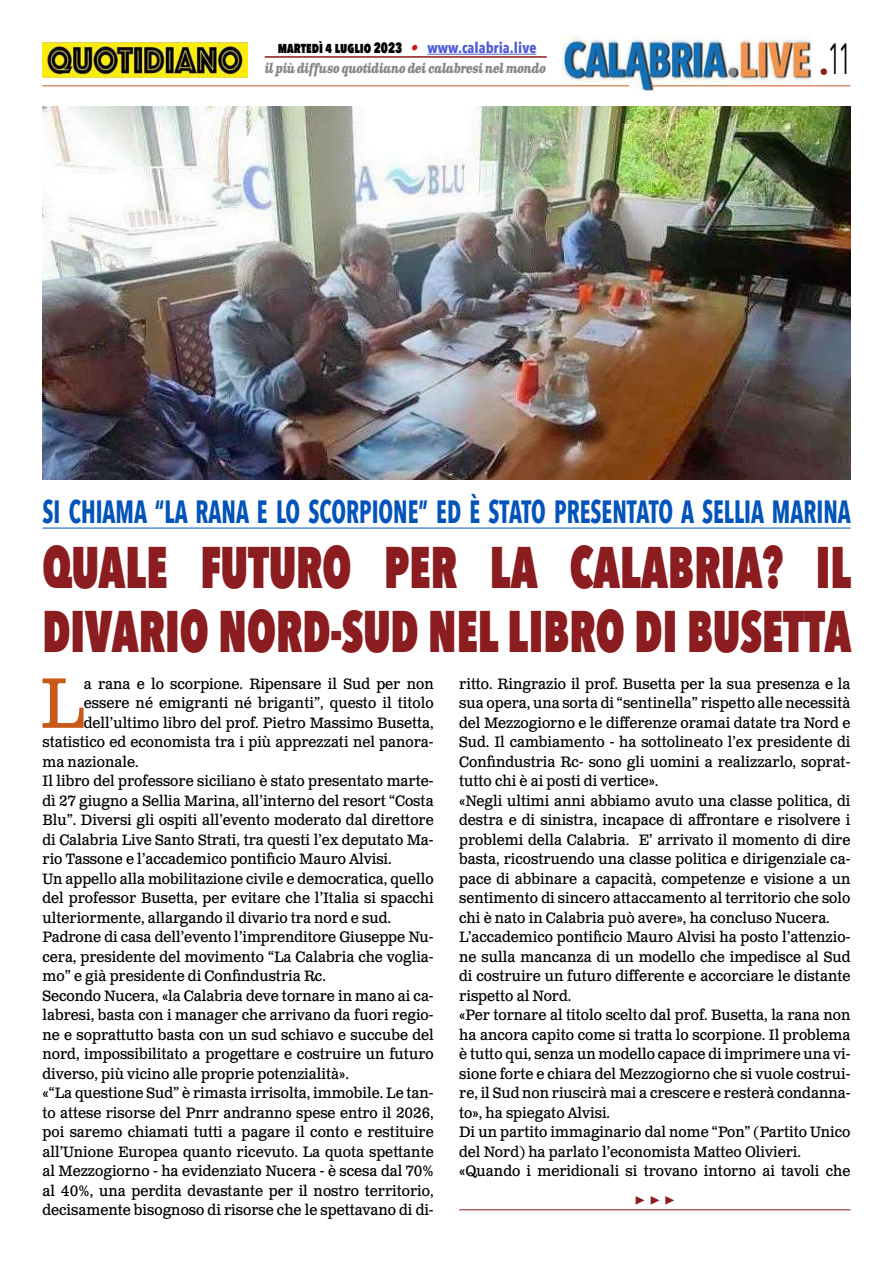
<style>
.page{position:relative;width:893px;height:1263px;background:#fff}
.page>*{position:absolute;margin:0;border:0;box-sizing:border-box;transform-origin:0 0}
.t1{font:71.25px "Clarendon Text Pro";color:#c85a19;scale:.94 1}
.t2{font:800 58.5px/64.5px "Avenir Next Condensed";color:#8b1c1f;scale:.77 1}
.t3{font:43.5px "Avenir Next Condensed";color:#000;scale:.55 1}
.t4{font:700 32.1px "Avenir Next Condensed";color:#0253ba;scale:.75 1}
.t5{font:700 18px "Minion Pro";color:#8b1c1f}
.t6{font:15px/19.5px "Clarendon Text Pro";color:#000;scale:.94 1}
.t7{font:800 15px "Avenir Next Condensed";color:#000;scale:.85 1}
.t8{font:italic 700 13.5px "Clarendon Text Pro";letter-spacing:-.05em;color:#878787;scale:.79 1}
.s1{font-family:"Clarendon Text Pro";font-weight:700;font-style:italic;color:#ca181a}
.s2{font-weight:700;color:#4f5cd6}
</style>
<div class="page">
<img style="left:563px;top:36px;width:248px;height:54px">
<hr style="left:43px;top:85px;width:586px;height:1px;background:#c85a19">
<hr style="left:651px;top:85px;width:199px;height:1px;background:#c85a19">
<hr style="left:427px;top:54px;width:109px;height:1px;background:#4f5cd6">
<hr style="left:265px;top:56px;width:282px;height:2px;background:#8b1c1f">
<img style="left:43px;top:43px;width:204px;height:34px">
<hr style="left:459px;top:1209px;width:391px;height:1px;background:#8b1c1f">
<hr style="left:43px;top:528px;width:807px;height:1px;background:#0253ba">
<img style="left:43px;top:106px;width:807px;height:374px">
<p class="t7" style="left:278px;top:38px;width:306px">martedì 4 luglio 2023 <span class="s1">•</span> <span class="s2">www.calabria.live</span></p>
<p class="t8" style="left:265px;top:60px;width:358px">il più diffuso quotidiano dei calabresi nel mondo</p>
<h3 class="t3" style="left:820px;top:21px;width:58px"><sub>•</sub>11</h3>
<h3 class="t4" style="left:43px;top:492px;width:1079px">SI CHIAMA “LA RANA E LO SCORPIONE” ED È STATO PRESENTATO A SELLIA MARINA</h3>
<h2 class="t2" style="left:43px;top:534px;width:1052px">QUALE FUTURO PER LA CALABRIA? IL<br>DIVARIO NORD-SUD NEL LIBRO DI BUSETTA</h2>
<h1 class="t1" style="left:40px;top:660px;width:48px">L</h1>
<p class="t6" style="left:84px;top:674px;width:374px">a rana e lo scorpione. Ripensare il Sud per non</p>
<p class="t6" style="left:84px;top:694px;width:374px">essere né emigranti né briganti”, questo il titolo</p>
<p class="t6" style="left:84px;top:713px;width:374px">dell’ultimo libro del prof. Pietro Massimo Busetta,</p>
<p class="t6" style="left:43px;top:733px;width:418px">statistico ed economista tra i più apprezzati nel panora-</p>
<p class="t6" style="left:43px;top:752px;width:104px">ma nazionale.</p>
<p class="t6" style="left:43px;top:772px;width:418px">Il libro del professore siciliano è stato presentato marte-</p>
<p class="t6" style="left:43px;top:791px;width:418px">dì 27 giugno a Sellia Marina, all’interno del resort “Costa</p>
<p class="t6" style="left:43px;top:811px;width:418px">Blu”. Diversi gli ospiti all’evento moderato dal direttore</p>
<p class="t6" style="left:43px;top:830px;width:418px">di Calabria Live Santo Strati, tra questi l’ex deputato Ma-</p>
<p class="t6" style="left:43px;top:850px;width:373px">rio Tassone e l’accademico pontificio Mauro Alvisi.</p>
<p class="t6" style="left:43px;top:869px;width:418px">Un appello alla mobilitazione civile e democratica, quello</p>
<p class="t6" style="left:43px;top:889px;width:418px">del professor Busetta, per evitare che l’Italia si spacchi</p>
<p class="t6" style="left:43px;top:908px;width:372px">ulteriormente, allargando il divario tra nord e sud.</p>
<p class="t6" style="left:43px;top:928px;width:418px">Padrone di casa dell’evento l’imprenditore Giuseppe Nu-</p>
<p class="t6" style="left:43px;top:947px;width:418px">cera, presidente del movimento “La Calabria che voglia-</p>
<p class="t6" style="left:43px;top:967px;width:303px">mo” e già presidente di Confindustria Rc.</p>
<p class="t6" style="left:43px;top:986px;width:418px">Secondo Nucera, «la Calabria deve tornare in mano ai ca-</p>
<p class="t6" style="left:43px;top:1006px;width:418px">labresi, basta con i manager che arrivano da fuori regio-</p>
<p class="t6" style="left:43px;top:1025px;width:418px">ne e soprattutto basta con un sud schiavo e succube del</p>
<p class="t6" style="left:43px;top:1045px;width:418px">nord, impossibilitato a progettare e costruire un futuro</p>
<p class="t6" style="left:43px;top:1064px;width:327px">diverso, più vicino alle proprie potenzialità».</p>
<p class="t6" style="left:43px;top:1084px;width:418px">«“La questione Sud” è rimasta irrisolta, immobile. Le tan-</p>
<p class="t6" style="left:43px;top:1103px;width:418px">to attese risorse del Pnrr andranno spese entro il 2026,</p>
<p class="t6" style="left:43px;top:1123px;width:418px">poi saremo chiamati tutti a pagare il conto e restituire</p>
<p class="t6" style="left:43px;top:1142px;width:418px">all’Unione Europea quanto ricevuto. La quota spettante</p>
<p class="t6" style="left:43px;top:1162px;width:418px">al Mezzogiorno - ha evidenziato Nucera - è scesa dal 70%</p>
<p class="t6" style="left:43px;top:1181px;width:418px">al 40%, una perdita devastante per il nostro territorio,</p>
<p class="t6" style="left:43px;top:1201px;width:418px">decisamente bisognoso di risorse che le spettavano di di-</p>
<p class="t6" style="left:459px;top:674px;width:418px">ritto. Ringrazio il prof. Busetta per la sua presenza e la sua opera, una sorta di “sentinella” rispetto alle necessità del Mezzogiorno e le differenze oramai datate tra Nord e Sud. Il cambiamento - ha sottolineato l’ex presidente di Confindustria Rc- sono gli uomini a realizzarlo, soprat&shy;tutto chi è ai posti di vertice».<br>«Negli ultimi anni abbiamo avuto una classe politica, di destra e di sinistra, incapace di affrontare e risolvere i problemi della Calabria. E’ arrivato il momento di dire basta, ricostruendo una classe politica e dirigenziale ca&shy;pace di abbinare a capacità, competenze e visione a un sentimento di sincero attaccamento al territorio che solo chi è nato in Calabria può avere», ha concluso Nucera.<br>L’accademico pontificio Mauro Alvisi ha posto l’attenzio&shy;ne sulla mancanza di un modello che impedisce al Sud di costruire un futuro differente e accorciare le distante rispetto al Nord.<br>«Per tornare al titolo scelto dal prof. Busetta, la rana non ha ancora capito come si tratta lo scorpione. Il problema è tutto qui, senza un modello capace di imprimere una vi&shy;sione forte e chiara del Mezzogiorno che si vuole costrui&shy;re, il Sud non riuscirà mai a crescere e resterà condanna&shy;to», ha spiegato Alvisi.<br>Di un partito immaginario dal nome “Pon” (Partito Unico del Nord) ha parlato l’economista Matteo Olivieri. «Quando i meridionali si trovano intorno ai tavoli che</p>
<p class="t5" style="left:635px;top:1187px;width:42px">▶ ▶ ▶</p>
</div>
